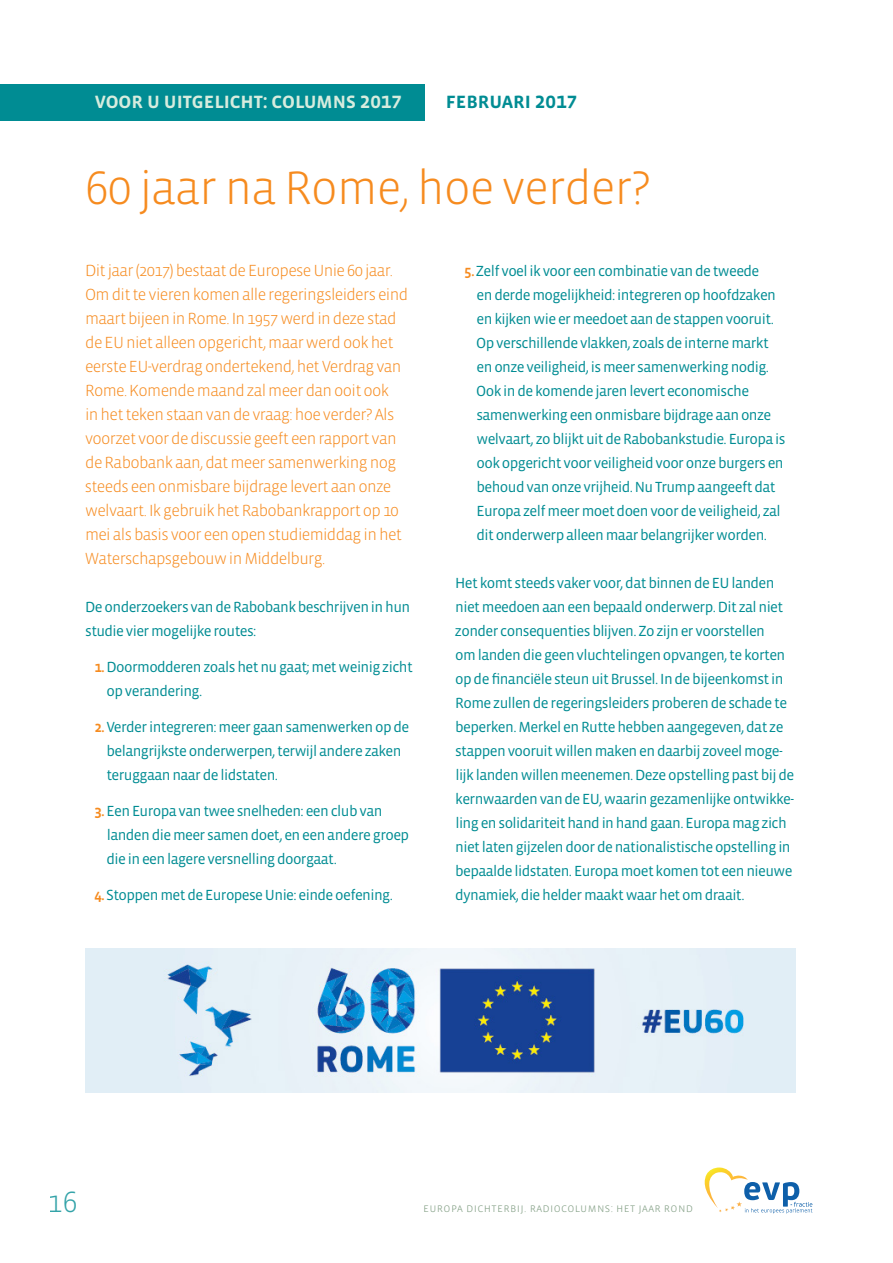
<style>
.page{position:relative;width:893px;height:1263px;background:#fff}
.page>*{position:absolute;margin:0;border:0;box-sizing:border-box;transform-origin:0 0}
.Koppen_1{font:300 48px "Vista Sans OT";letter-spacing:-.025em;color:#f68b1f}
.t1{font:300 30px "Vista Sans OT";color:#008c93}
.Maand{font:500 22.5px "Vista Sans OT";letter-spacing:-.03em;color:#d7ecde}
.Maand-2{font:500 22.5px "Vista Sans OT";letter-spacing:-.03em;color:#008c93}
.Intro_tekst{font:300 16.5px/24px "Vista Sans OT";letter-spacing:-.04em;color:#f68b1f}
.Paragraph{font:15px/24px "Vista Sans OT";letter-spacing:-.04em;color:#008c93}
.t2{font:300 12px "Vista Sans OT";letter-spacing:.03em;color:#85a187}
.s1{font-weight:500;color:#f68b1f}
</style>
<div class="page">
<svg style="left:704px;top:1167px;width:108px;height:46px"></svg>
<div style="left:0;top:84px;width:425px;height:36px;background:#008c93"></div>
<img style="left:85px;top:948px;width:710px;height:144px">
<p class="Maand" style="left:95px;top:89px;width:309px">Voor u uitgelicht: columns 2017</p>
<p class="Maand-2" style="left:445px;top:89px;width:134px">februari 2017</p>
<p class="Koppen_1" style="left:85px;top:163px;width:567px">60 jaar na Rome, hoe verder?</p>
<p class="Intro_tekst" style="left:85px;top:259px;width:325px">Dit jaar (2017) bestaat de Europese Unie 60 jaar.<br>Om dit te vieren komen alle regeringsleiders eind maart bijeen in Rome. In 1957 werd in deze stad de EU niet alleen opgericht, maar werd ook het eerste EU-verdrag ondertekend, het Verdrag van Rome. Komende maand zal meer dan ooit ook<br>in het teken staan van de vraag: hoe verder? Als voorzet voor de discussie geeft een rapport van de Rabobank aan, dat meer samenwerking nog steeds een onmisbare bijdrage levert aan onze welvaart. Ik gebruik het Rabobankrapport op 10 mei als basis voor een open studiemiddag in het Waterschapsgebouw in Middelburg.</p>
<p class="Paragraph" style="left:85px;top:595px;width:327px">De onderzoekers van de Rabobank beschrijven in hun studie vier mogelijke routes:</p>
<p class="Paragraph" style="left:107px;top:655px;width:308px;text-indent:-12px"><span class="s1">1.</span>Doormodderen zoals het nu gaat; met weinig zicht op verandering.</p>
<p class="Paragraph" style="left:106px;top:715px;width:304px;text-indent:-12px"><span class="s1">2.</span>Verder integreren: meer gaan samenwerken op de belangrijkste onderwerpen, terwijl andere zaken teruggaan naar de lidstaten.</p>
<p class="Paragraph" style="left:107px;top:799px;width:304px;text-indent:-12px"><span class="s1">3.</span>Een Europa van twee snelheden: een club van landen die meer samen doet, en een andere groep die in een lagere versnelling doorgaat.</p>
<p class="Paragraph" style="left:94px;top:883px;width:300px"><span class="s1">4.</span>Stoppen met de Europese Unie: einde oefening.</p>
<p class="Paragraph" style="left:476px;top:259px;width:311px;text-indent:-12px"><span class="s1">5.</span>Zelf voel ik voor een combinatie van de tweede<br>en derde mogelijkheid: integreren op hoofdzaken en kijken wie er meedoet aan de stappen vooruit.<br>Op verschillende vlakken, zoals de interne markt en onze veiligheid, is meer samenwerking nodig.<br>Ook in de komende jaren levert economische samenwerking een onmisbare bijdrage aan onze welvaart, zo blijkt uit de Rabobankstudie. Europa is ook opgericht voor veiligheid voor onze burgers en behoud van onze vrijheid. Nu Trump aangeeft dat Europa zelf meer moet doen voor de veiligheid, zal dit onderwerp alleen maar belangrijker worden.</p>
<p class="Paragraph" style="left:455px;top:571px;width:341px">Het komt steeds vaker voor, dat binnen de EU landen niet meedoen aan een bepaald onderwerp. Dit zal niet zonder consequenties blijven. Zo zijn er voorstellen<br>om landen die geen vluchtelingen opvangen, te korten op de financiële steun uit Brussel. In de bijeenkomst in Rome zullen de regeringsleiders proberen de schade te beperken. Merkel en Rutte hebben aangegeven, dat ze stappen vooruit willen maken en daarbij zoveel moge&shy;lijk landen willen meenemen. Deze opstelling past bij de kernwaarden van de EU, waarin gezamenlijke ontwikke&shy;ling en solidariteit hand in hand gaan. Europa mag zich niet laten gijzelen door de nationalistische opstelling in bepaalde lidstaten. Europa moet komen tot een nieuwe dynamiek, die helder maakt waar het om draait.</p>
<h2 class="t1" style="left:48px;top:1187px;width:31px">16</h2>
<p class="t2" style="left:423px;top:1202px;width:271px">Europa dichterbij. radiocolumns: het jaar rond</p>
</div>
